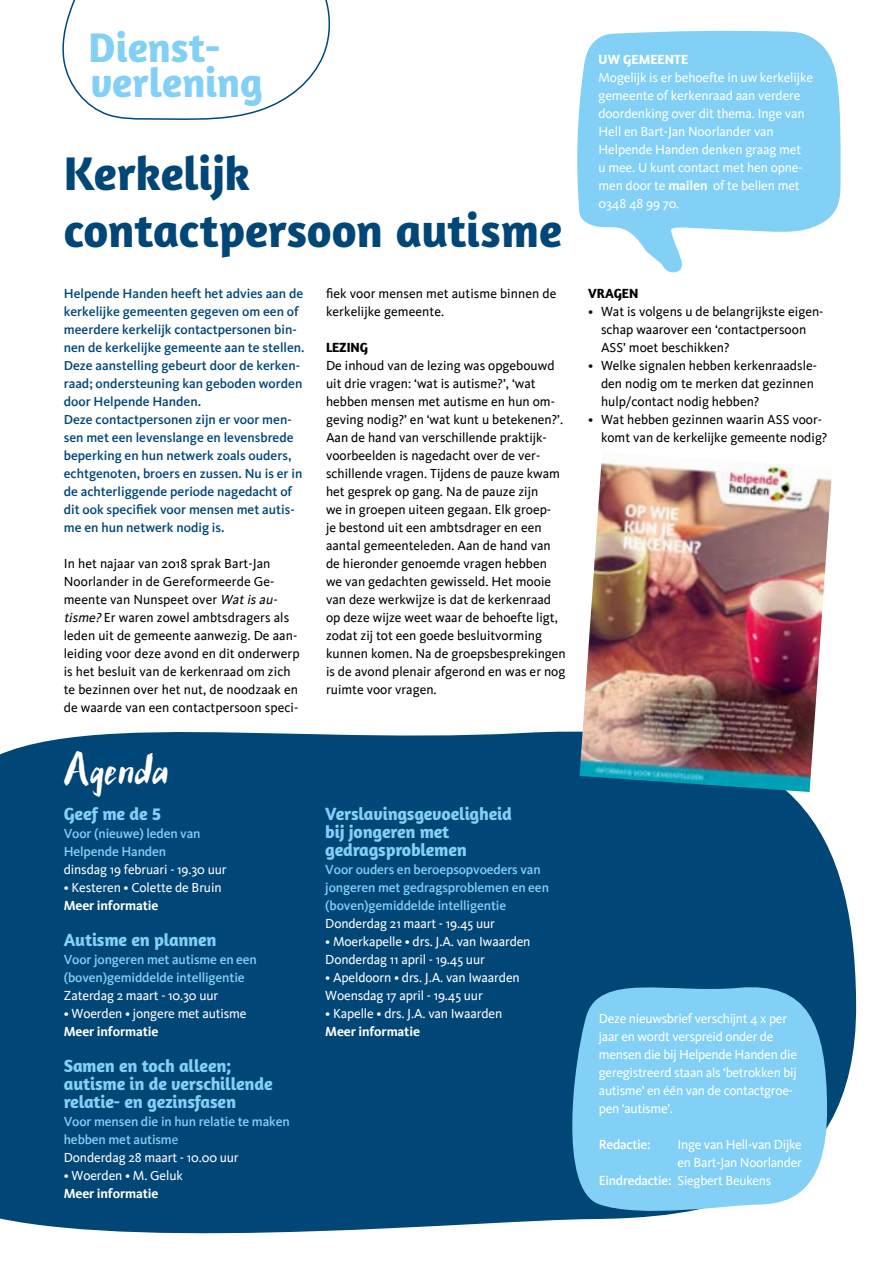
<style>
.page{position:relative;width:893px;height:1263px;background:#fff}
.page>*{position:absolute;margin:0;border:0;box-sizing:border-box;transform-origin:0 0}
.t1{font:700 48px/57px "Amaranth";letter-spacing:-.005em;color:#004677}
.t2{font:48px "After Hours";letter-spacing:.015em;color:#fff}
.t3{font:700 42px/34.3px "Amaranth";letter-spacing:-.005em;color:#82d0f5}
.t4{font:700 18px/18px "Amaranth";letter-spacing:-.01em;color:#82d0f5}
.t5{font:13.5px/18px "Kievit";color:#000}
.t6{font:13.5px/18px "Kievit";letter-spacing:-.01em;color:#fff}
.t7{font:500 13.5px/18px "Kievit";color:#004677}
.t8{font:500 13.5px/18px "Kievit";letter-spacing:-.01em;color:#82d0f5}
.t9{font:700 13.5px "Kievit";letter-spacing:-.01em;color:#fff}
.t10{font:700 13.5px "Amaranth";color:#000}
.t11{font:700 13.5px "Amaranth";letter-spacing:.01em;color:#fff}
.t12{font:500 13.5px "Kievit";letter-spacing:-.02em;color:#fff}
.s1{font-style:italic}
.s2{font-weight:400}
.s3{font-weight:400;color:#fff}
.s4{font-weight:700}
.s5{font-weight:500}
</style>
<div class="page">
<div style="left:0;top:731px;width:857px;height:503px;background:#004677"></div>
<svg style="left:558px;top:971px;width:269px;height:248px;background:#70b9df"></svg>
<svg style="left:577px;top:30px;width:264px;height:242px;fill:#82d0f5"></svg>
<img style="left:579px;top:462px;width:253px;height:330px">
<svg style="left:62px;top:0;width:269px;height:120px"></svg>
<h2 class="t3" style="left:89px;top:30px;width:176px">Dienst&shy;verlening</h2>
<h1 class="t1" style="left:64px;top:144px;width:500px">Kerkelijk contactpersoon autisme</h1>
<p class="t7" style="left:64px;top:284px;width:242px">Helpende Handen heeft het advies aan de kerkelijke gemeenten gegeven om een of meerdere kerkelijk contactpersonen bin&shy;nen de kerkelijke gemeente aan te stellen.<br>Deze aanstelling gebeurt door de kerken&shy;raad; ondersteuning kan geboden worden door Helpende Handen.<br>Deze contactpersonen zijn er voor men&shy;sen met een levenslange en levensbrede beperking en hun netwerk zoals ouders, echtgenoten, broers en zussen. Nu is er in de achterliggende periode nagedacht of dit ook specifiek voor mensen met autis&shy;me en hun netwerk nodig is.</p>
<p class="t5" style="left:64px;top:554px;width:237px">In het najaar van 2018 sprak Bart-Jan Noorlander in de Gereformeerde Ge&shy;meente van Nunspeet over <span class="s1">Watis au&shy;tisme?</span> Er waren zowel ambtsdragers als leden uit de gemeente aanwezig. De aan&shy;leiding voor deze avond en dit onderwerp is het besluit van de kerkenraad om zich te bezinnen over het nut, de noodzaak en de waarde van een contactpersoon speci-</p>
<p class="t5" style="left:326px;top:284px;width:232px">fiek voor mensen met autisme binnen de kerkelijke gemeente.</p>
<p class="t10" style="left:326px;top:339px;width:44px">LEZING</p>
<p class="t5" style="left:326px;top:356px;width:241px">De inhoud van de lezing was opgebouwd uit drie vragen: ‘wat is autisme?’, ‘wat hebben mensen met autisme en hun om&shy;geving nodig?’ en ‘wat kunt u betekenen?’.<br>Aan de hand van verschillende praktijk&shy;voorbeelden is nagedacht over de ver&shy;schillende vragen. Tijdens de pauze kwam het gesprek op gang. Na de pauze zijn<br>we in groepen uiteen gegaan. Elk groep-<br>je bestond uit een ambtsdrager en een aantal gemeenteleden. Aan de hand van de hieronder genoemde vragen hebben we van gedachten gewisseld. Het mooie van deze werkwijze is dat de kerkenraad op deze wijze weet waar de behoefte ligt, zodat zij tot een goede besluitvorming kunnen komen. Na de groepsbesprekingen is de avond plenair afgerond en was er nog ruimte voor vragen.</p>
<h1 class="t2" style="left:64px;top:748px;width:107px">Agenda</h1>
<h3 class="t4" style="left:64px;top:804px;width:99px">Geef me de 5</h3>
<p class="t8" style="left:64px;top:824px;width:138px">Voor (nieuwe) leden van<br>Helpende Handen</p>
<p class="t6" style="left:64px;top:860px;width:164px">dinsdag 19 februari - 19.30 uur</p>
<p class="t6" style="left:64px;top:878px;width:159px">• Kesteren • Colette de Bruin</p>
<p class="t9" style="left:64px;top:897px;width:96px">Meer informatie</p>
<h3 class="t4" style="left:64px;top:930px;width:154px">Autisme en plannen</h3>
<p class="t8" style="left:64px;top:950px;width:195px">Voor jongeren met autisme en een (boven)gemiddelde intelligentie</p>
<p class="t6" style="left:64px;top:986px;width:156px">Zaterdag 2 maart - 10.30 uur</p>
<p class="t6" style="left:64px;top:1004px;width:184px">• Woerden • jongere met autisme</p>
<p class="t9" style="left:64px;top:1023px;width:96px">Meer informatie</p>
<h3 class="t4" style="left:64px;top:1056px;width:210px">Samen en toch alleen; autisme in de verschillende relatie- en gezinsfasen</h3>
<p class="t8" style="left:64px;top:1112px;width:228px">Voor mensen die in hun relatie te maken hebben met autism<span class="s2">e<br></span><span class="s3">Donderdag 28 maart - 10.00 uur</span></p>
<p class="t6" style="left:64px;top:1166px;width:121px">• Woerden • M. Geluk</p>
<p class="t9" style="left:64px;top:1185px;width:96px">Meer informatie</p>
<h3 class="t4" style="left:325px;top:804px;width:188px">Verslavingsgevoeligheid bij jongeren met gedragsproblemen</h3>
<p class="t8" style="left:325px;top:860px;width:225px">Voor ouders en beroepsopvoeders van jongeren met gedragsproblemen en een (boven)gemiddelde intelligentie</p>
<p class="t6" style="left:325px;top:914px;width:171px">Donderdag 21 maart - 19.45 uur</p>
<p class="t6" style="left:325px;top:932px;width:207px">• Moerkapelle • drs. J.A. van Iwaarden<br>Donderdag 11 april - 19.45 uur</p>
<p class="t6" style="left:325px;top:968px;width:196px">• Apeldoorn • drs. J.A. van Iwaarden<br>Woensdag 17 april - 19.45 uur</p>
<p class="t6" style="left:325px;top:1004px;width:178px">• Kapelle • drs. J.A. van Iwaarden</p>
<p class="t9" style="left:325px;top:1023px;width:96px">Meer informatie</p>
<p class="t11" style="left:598px;top:51px;width:91px">UW GEMEENTE</p>
<p class="t6" style="left:598px;top:68px;width:216px">Mogelijk is er behoefte in uw kerkelijke gemeente of kerkenraad aan verdere doordenking over dit thema. Inge van<br>Hell en Bart-Jan Noorlander van<br>Helpende Handen denken graag met<br>u mee. U kunt contact met hen opne&shy;men door te <span class="s4">mailen</span> of te bellen met<br>0348 48 99 70.</p>
<p class="t10" style="left:588px;top:284px;width:52px">VRAGEN</p>
<p class="t5" style="left:601px;top:302px;width:224px;text-indent:-13px">• Wat is volgens u de belangrijkste eigen&shy;schap waarover een ‘contactpersoon<br>ASS’ moet beschikken?</p>
<p class="t5" style="left:601px;top:356px;width:217px;text-indent:-13px">• Welke signalen hebben kerkenraadsle&shy;den nodig om te merken dat gezinnen hulp/contact nodig hebben?</p>
<p class="t5" style="left:601px;top:410px;width:228px;text-indent:-13px">• Wat hebben gezinnen waarin ASS voor&shy;komt van de kerkelijke gemeente nodig?</p>
<p class="t6" style="left:599px;top:1009px;width:200px">Deze nieuwsbrief verschijnt 4 x per jaar en wordt verspreid onder de mensen die bij Helpende Handen die geregistreerd staan als ‘betrokken bij autisme’ en één van de contactgroe&shy;pen ‘autisme’.</p>
<p class="t12" style="left:599px;top:1136px;width:53px">Redactie:</p>
<p class="t6" style="left:677px;top:1135px;width:126px">Inge van Hell-van Dijke</p>
<p class="t6" style="left:677px;top:1153px;width:126px">en Bart-Jan Noorlander</p>
<p class="t6" style="left:599px;top:1171px;width:174px"><span class="s5">Eindredactie:</span> Siegbert Beukens</p>
</div>
